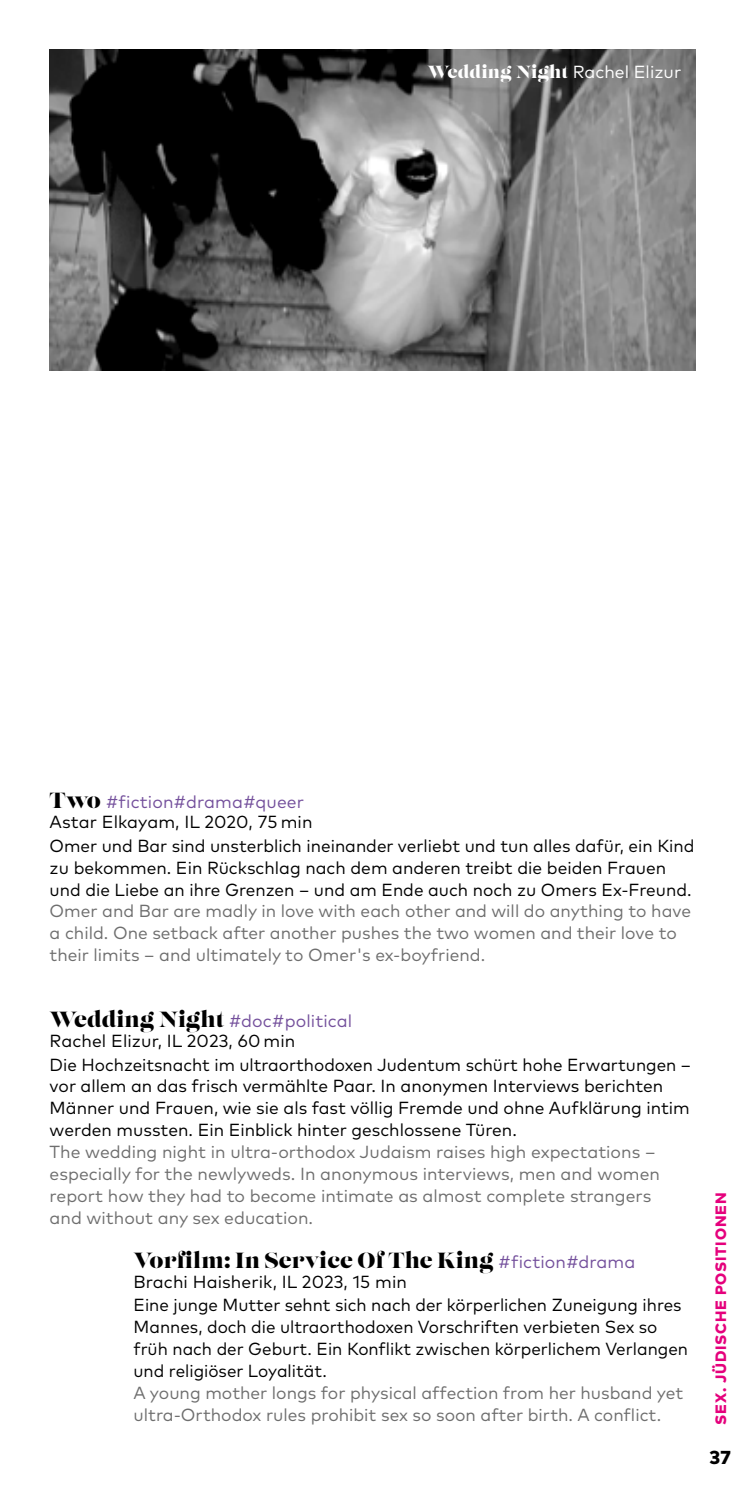
<style>
.page{position:relative;width:745px;height:1489px;background:#fff}
.page>*{position:absolute;margin:0;border:0;box-sizing:border-box;transform-origin:0 0}
.t1{font:22px "Lust Display";letter-spacing:.005em;color:#000}
.t2{font:800 18.75px "Mark OT";color:#000}
.t3{font:17.5px/22px "Mark OT";color:#000}
.t4{font:17.5px/22px "Mark OT";color:#6e6e6e}
.t5{font:17.5px "Lust Display";letter-spacing:.01em;color:#fff}
.t6{font:800 15px "Mark OT";letter-spacing:.055em;color:#e5007c}
.s1{font-family:"Mark OT"}
.s2{font-family:"Lust Display";font-size:22px}
.s3{color:#74509c}
.s4{font-family:"Mark OT";font-size:17.5px;color:#74509c}
</style>
<div class="page">
<img style="left:50px;top:50px;width:644px;height:320px">
<p class="t5" style="left:427px;top:60px;width:255px">Wedding Night <span class="s1">Rachel Elizur</span></p>
<p class="t3" style="left:50px;top:791px;width:264px;line-height:20px"><span class="s2">Two</span> <span class="s3">#fiction#drama#queer<br></span>Astar Elkayam, IL 2020, 75 min</p>
<p class="t3" style="left:50px;top:834px;width:646px">Omer und Bar sind unsterblich ineinander verliebt und tun alles dafür, ein Kind zu bekommen. Ein Rückschlag nach dem anderen treibt die beiden Frauen und die Liebe an ihre Grenzen – und am Ende auch noch zu Omers Ex-Freund.</p>
<p class="t4" style="left:50px;top:900px;width:642px">Omer and Bar are madly in love with each other and will do anything to have a child. One setback after another pushes the two women and their love to their limits – and ultimately to Omer's ex-boyfriend.</p>
<p class="t3" style="left:50px;top:1010px;width:304px;line-height:20px"><span class="s2">Wedding Night</span> <span class="s3">#doc#political<br></span>Rachel Elizur, IL 2023, 60 min</p>
<p class="t3" style="left:50px;top:1053px;width:642px">Die Hochzeitsnacht im ultraorthodoxen Judentum schürt hohe Erwartungen – vor allem an das frisch vermählte Paar. In anonymen Interviews berichten Männer und Frauen, wie sie als fast völlig Fremde und ohne Aufklärung intim werden mussten. Ein Einblick hinter geschlossene Türen.</p>
<p class="t4" style="left:50px;top:1140px;width:611px">The wedding night in ultra-orthodox Judaism raises high expectations – especially for the newlyweds. In anonymous interviews, men and women report how they had to become intimate as almost complete strangers and without any sex education.</p>
<p class="t1" style="left:133px;top:1246px;width:503px">Vorfilm: In Service Of The King <span class="s4">#fiction#drama</span></p>
<p class="t3" style="left:133px;top:1270px;width:555px">Brachi Haisherik, IL 2023, 15 min<br>Eine junge Mutter sehnt sich nach der körperlichen Zuneigung ihres Mannes, doch die ultraorthodoxen Vorschriften verbieten Sex so früh nach der Geburt. Ein Konflikt zwischen körperlichem Verlangen und religiöser Loyalität.</p>
<p class="t4" style="left:133px;top:1381px;width:551px">A young mother longs for physical affection from her husband yet ultra-Orthodox rules prohibit sex so soon after birth. A conflict.</p>
<p class="t6" style="left:710px;top:1424px;width:233px;rotate:-90deg">SEX. JÜDISCHE POSITIONEN</p>
<p class="t2" style="left:709px;top:1444px;width:23px">37</p>
</div>
